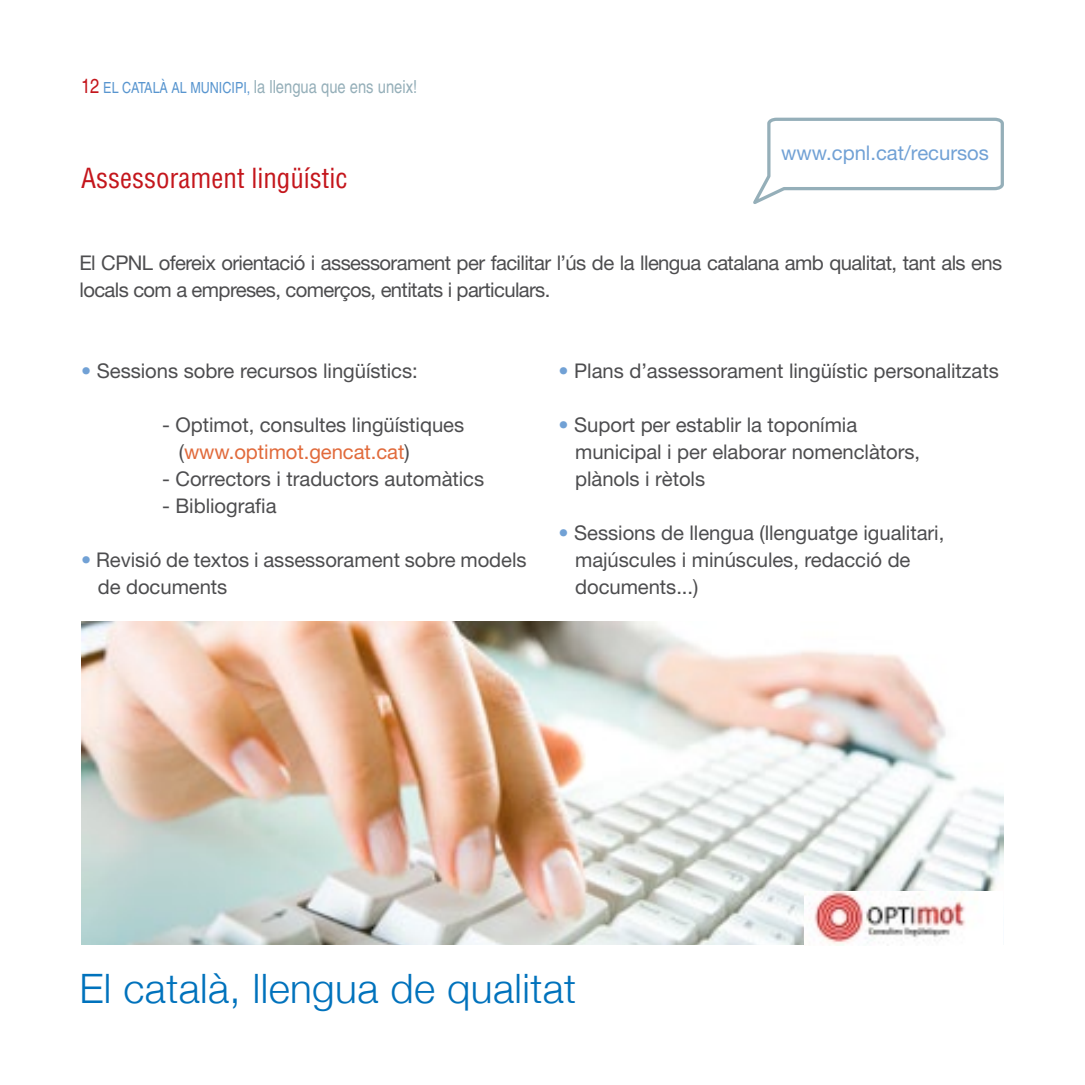
<style>
.page{position:relative;width:1085px;height:1085px;background:#fff}
.page>*{position:absolute;margin:0;border:0;box-sizing:border-box;transform-origin:0 0}
.t1{font:300 40.5px "Helvetica Neue";letter-spacing:.01em;color:#0072bc}
.t2{font:condensed 27px "Helvetica";color:#c4161c}
.t3{font:20.25px/27px "Helvetica Neue";letter-spacing:-.005em;color:#4d4d4f}
.t4{font:20.25px/27px "Helvetica Neue";letter-spacing:-.03em;color:#4d4d4f}
.t5{font:20.25px "Helvetica Neue";color:#71a1d5}
.t6{font:condensed 18px "Helvetica";color:#95afb9}
.s1{font-size:20.25px;color:#c4161c}
.s2{font-size:15.3px;color:#5895cf}
.s3{color:#71a1d5}
.s4{color:#e16a3b}
</style>
<div class="page">
<svg style="left:753px;top:117px;width:251px;height:87px"></svg>
<img style="left:81px;top:621px;width:922px;height:323px">
<img style="left:803px;top:891px;width:199px;height:54px">
<p class="t6" style="left:81px;top:77px;width:337px"><span class="s1">12</span> <span class="s2">EL CATALÀ AL MUNICIPI,</span> la llengua que ens uneix!</p>
<h2 class="t2" style="left:81px;top:161px;width:268px">Assessorament lingüístic</h2>
<p class="t5" style="left:781px;top:141px;width:209px">www.cpnl.cat/recursos</p>
<p class="t4" style="left:79px;top:249px;width:924px">El CPNL ofereix orientació i assessorament per facilitar l’ús de la llengua catalana amb qualitat, tant als ens locals com a empreses, comerços, entitats i particulars.</p>
<p class="t3" style="left:81px;top:357px;width:338px"><span class="s3">•</span> Sessions sobre recursos lingüístics:</p>
<p class="t3" style="left:179px;top:411px;width:287px;text-indent:-17px">- Optimot, consultes lingüístiques (<span class="s4">www.optimot.gencat.cat</span>)</p>
<p class="t3" style="left:162px;top:465px;width:323px">- Correctors i traductors automàtics</p>
<p class="t3" style="left:162px;top:492px;width:116px">- Bibliografia</p>
<p class="t3" style="left:98px;top:546px;width:430px;text-indent:-17px"><span class="s3">•</span> Revisió de textos i assessorament sobre models de documents</p>
<p class="t3" style="left:558px;top:357px;width:442px"><span class="s3">•</span> Plans d’assessorament lingüístic personalitzats</p>
<p class="t3" style="left:575px;top:411px;width:346px;text-indent:-17px"><span class="s3">•</span> Suport per establir la toponímia municipal i per elaborar nomenclàtors, plànols i rètols</p>
<p class="t3" style="left:575px;top:519px;width:370px;text-indent:-17px"><span class="s3">•</span> Sessions de llengua (llenguatge igualitari, majúscules i minúscules, redacció de documents...)</p>
<h1 class="t1" style="left:79px;top:955px;width:498px">El català, llengua de qualitat</h1>
</div>
